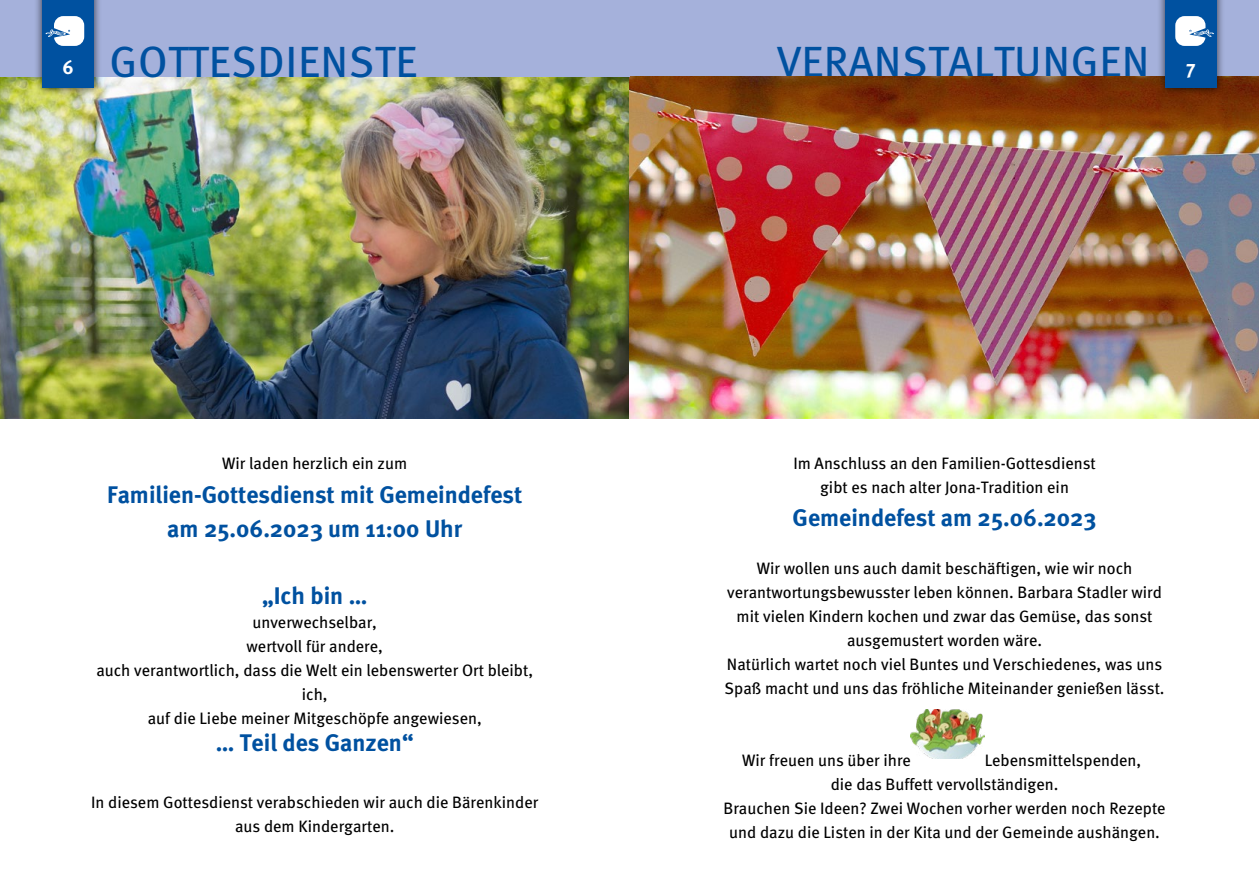
<style>
.page{position:relative;width:1259px;height:893px;background:#fff}
.page>*{position:absolute;margin:0;border:0;box-sizing:border-box;transform-origin:0 0}
.t1{font:43.65px "Meta Book CE Caps";color:#0051a0}
.t2{font:24px/33.8px "Meta Bold CE";color:#0051a0;text-align:center}
.t3{font:19.5px "Meta Bold CE";color:#fff}
.t4{font:16.5px/24px "Meta Book CE";color:#000;text-align:center}
</style>
<div class="page">
<div style="left:629px;top:0;width:630px;height:77px;background:#a5b1db"></div>
<img style="left:0;top:77px;width:1259px;height:342px">
<div style="left:0;top:0;width:629px;height:77px;background:#a5b1db"></div>
<div style="left:34px;top:0;width:68px;height:97px;background:#000;opacity:.75"></div>
<div style="left:43px;top:0;width:51px;height:88px;background:#0051a0"></div>
<svg style="left:46px;top:16px;width:38px;height:30px"></svg>
<div style="left:1156px;top:0;width:69px;height:97px;background:#000;opacity:.75"></div>
<div style="left:1165px;top:0;width:51px;height:88px;background:#0051a0"></div>
<svg style="left:1175px;top:16px;width:39px;height:30px"></svg>
<img style="left:911px;top:709px;width:73px;height:49px">
<p class="t3" style="left:62px;top:55px;width:13px">6</p>
<h1 class="t1" style="left:109px;top:35px;width:310px">GOTTESDIENSTE</h1>
<h1 class="t1" style="left:777px;top:35px;width:374px">VERANSTALTUNGEN</h1>
<p class="t3" style="left:1186px;top:55px;width:11px">7</p>
<p class="t4" style="left:222px;top:452px;width:186px">Wir laden herzlich ein zum</p>
<h2 class="t2" style="left:107px;top:478px;width:416px">Familien-Gottesdienst mit Gemeindefest am 25.06.2023 um 11:00 Uhr</h2>
<h2 class="t2" style="left:262px;top:579px;width:107px">„Ich bin …</h2>
<p class="t4" style="left:96px;top:611px;width:438px">unverwechselbar,<br>wertvoll für andere,<br>auch verantwortlich, dass die Welt ein lebenswerter Ort bleibt, ich,<br>auf die Liebe meiner Mitgeschöpfe angewiesen,</p>
<h2 class="t2" style="left:216px;top:725px;width:199px">… Teil des Ganzen“</h2>
<p class="t4" style="left:91px;top:791px;width:449px">In diesem Gottesdienst verabschieden wir auch die Bärenkinder aus dem Kindergarten.</p>
<p class="t4" style="left:793px;top:452px;width:304px">Im Anschluss an den Familien-Gottesdienst gibt es nach alter Jona-Tradition ein</p>
<h2 class="t2" style="left:792px;top:500px;width:305px">Gemeindefest am 25.06.2023</h2>
<p class="t4" style="left:724px;top:556px;width:441px">Wir wollen uns auch damit beschäftigen, wie wir noch verantwortungsbewusster leben können. Barbara Stadler wird mit vielen Kindern kochen und zwar das Gemüse, das sonst ausgemustert worden wäre.<br>Natürlich wartet noch viel Buntes und Verschiedenes, was uns Spaß macht und uns das fröhliche Miteinander genießen lässt.</p>
<p class="t4" style="left:742px;top:748px;width:170px">Wir freuen uns über ihre</p>
<p class="t4" style="left:984px;top:748px;width:158px">Lebensmittelspenden,</p>
<p class="t4" style="left:831px;top:772px;width:229px">die das Buffett vervollständigen.</p>
<p class="t4" style="left:723px;top:796px;width:444px">Brauchen Sie Ideen? Zwei Wochen vorher werden noch Rezepte</p>
<p class="t4" style="left:729px;top:820px;width:432px">und dazu die Listen in der Kita und der Gemeinde aushängen.</p>
</div>
